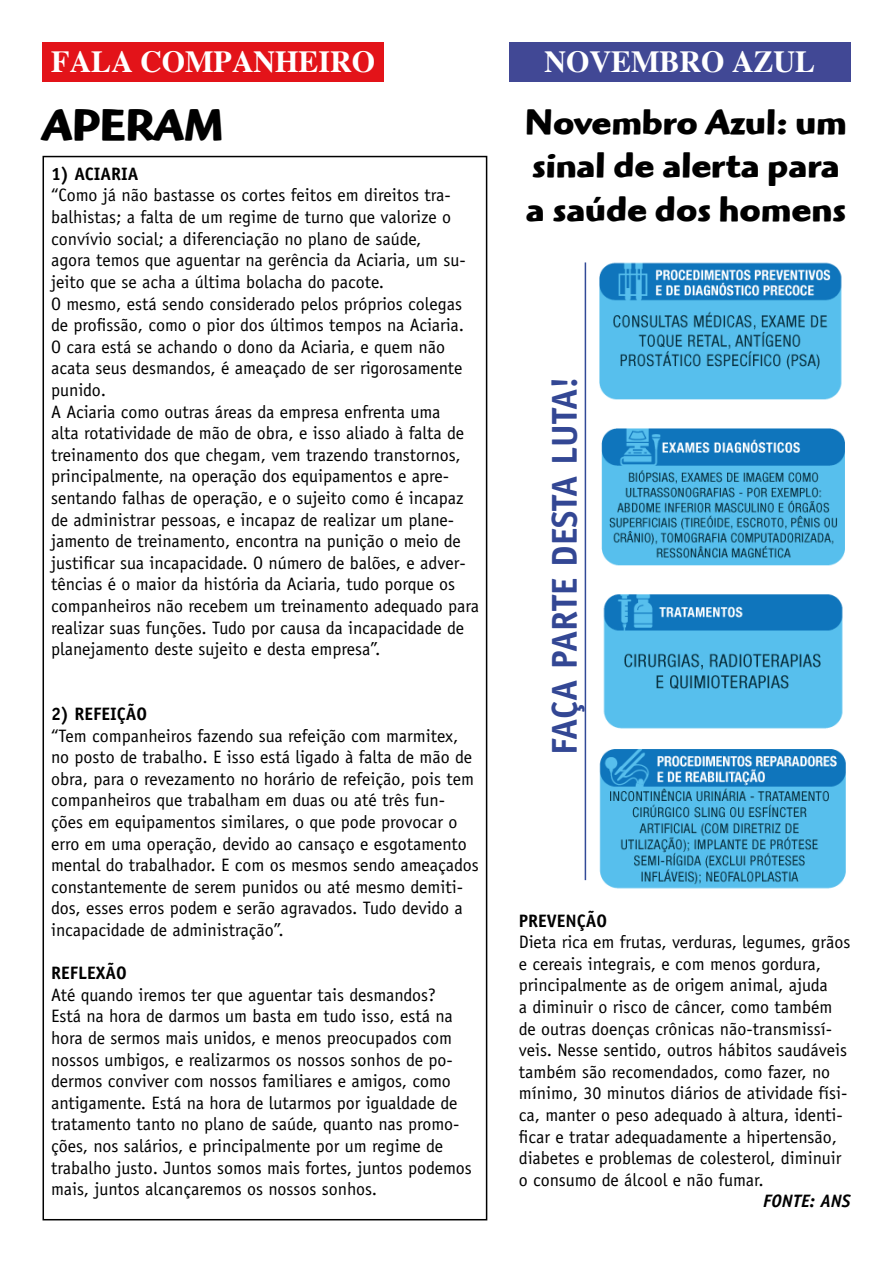
<style>
.page{position:relative;width:893px;height:1263px;background:#fff}
.page>*{position:absolute;margin:0;border:0;box-sizing:border-box;transform-origin:0 0}
.t1{font:45px "Highlander OSITCTT Bold";color:#000}
.t2{font:36px/43.2px "Highlander OSITCTT Bold";color:#000}
.t3{font:700 36px "Officina Sans";color:#334794}
.t4{font:700 30px "Times";color:#fff}
.t5{font:18px/21.6px "Officina Sans";color:#000}
.t6{font:700 18px "Officina Sans";color:#000}
.t7{font:italic 700 18px "Officina Sans";color:#000}
</style>
<div class="page">
<div style="left:43px;top:43px;width:341px;height:39px;background:#e31319"></div>
<div style="left:509px;top:43px;width:341px;height:39px;background:#414895"></div>
<img style="left:599px;top:262px;width:243px;height:138px">
<img style="left:601px;top:428px;width:244px;height:138px">
<img style="left:603px;top:594px;width:240px;height:135px">
<img style="left:599px;top:749px;width:247px;height:140px">
<hr style="left:585px;top:262px;width:1px;height:618px;background:#324a97">
<h3 class="t4" style="left:51px;top:44px;width:326px">FALA COMPANHEIRO</h3>
<h1 class="t1" style="left:43px;top:98px;width:182px">APERAM</h1>
<p class="t6" style="left:51px;top:163px;width:89px">1) ACIARIA</p>
<p class="t5" style="left:51px;top:185px;width:430px">“Como já não bastasse os cortes feitos em direitos tra&shy;balhistas; a falta de um regime de turno que valorize o convívio social; a diferenciação no plano de saúde,<br>agora temos que aguentar na gerência da Aciaria, um su&shy;jeito que se acha a última bolacha do pacote.<br>O mesmo, está sendo considerado pelos próprios colegas de profissão, como o pior dos últimos tempos na Aciaria.<br>O cara está se achando o dono da Aciaria, e quem não acata seus desmandos, é ameaçado de ser rigorosamente punido.<br>A Aciaria como outras áreas da empresa enfrenta uma<br>alta rotatividade de mão de obra, e isso aliado à falta de treinamento dos que chegam, vem trazendo transtornos, principalmente, na operação dos equipamentos e apre&shy;sentando falhas de operação, e o sujeito como é incapaz de administrar pessoas, e incapaz de realizar um plane&shy;jamento de treinamento, encontra na punição o meio de justificar sua incapacidade. O número de balões, e adver&shy;tências é o maior da história da Aciaria, tudo porque os companheiros não recebem um treinamento adequado para realizar suas funções. Tudo por causa da incapacidade de planejamento deste sujeito e desta empresa”.</p>
<p class="t6" style="left:51px;top:703px;width:97px">2) REFEIÇÃO</p>
<p class="t5" style="left:51px;top:725px;width:429px">“Tem companheiros fazendo sua refeição com marmitex, no posto de trabalho. E isso está ligado à falta de mão de obra, para o revezamento no horário de refeição, pois tem companheiros que trabalham em duas ou até três fun&shy;ções em equipamentos similares, o que pode provocar o erro em uma operação, devido ao cansaço e esgotamento mental do trabalhador. E com os mesmos sendo ameaçados constantemente de serem punidos ou até mesmo demiti&shy;dos, esses erros podem e serão agravados. Tudo devido a incapacidade de administração”.</p>
<p class="t6" style="left:51px;top:962px;width:77px">REFLEXÃO</p>
<p class="t5" style="left:51px;top:984px;width:422px">Até quando iremos ter que aguentar tais desmandos?<br>Está na hora de darmos um basta em tudo isso, está na hora de sermos mais unidos, e menos preocupados com nossos umbigos, e realizarmos os nossos sonhos de po&shy;dermos conviver com nossos familiares e amigos, como antigamente. Está na hora de lutarmos por igualdade de tratamento tanto no plano de saúde, quanto nas promo&shy;ções, nos salários, e principalmente por um regime de trabalho justo. Juntos somos mais fortes, juntos podemos mais, juntos alcançaremos os nossos sonhos.</p>
<h3 class="t4" style="left:544px;top:44px;width:272px">NOVEMBRO AZUL</h3>
<h2 class="t2" style="left:525px;top:101px;width:323px">Novembro Azul: um sinal de alerta para a saúde dos homens</h2>
<h2 class="t3" style="left:542px;top:755px;width:381px;rotate:-90deg">FAÇA PARTE DESTA LUTA!</h2>
<p class="t6" style="left:519px;top:909px;width:49px">PREVENÇÃO</p>
<p class="t5" style="left:519px;top:931px;width:333px">Dieta rica em frutas, verduras, legumes, grãos e cereais integrais, e com menos gordura, principalmente as de origem animal, ajuda<br>a diminuir o risco de câncer, como também de outras doenças crônicas não-transmissí&shy;veis. Nesse sentido, outros hábitos saudáveis também são recomendados, como fazer, no mínimo, 30 minutos diários de atividade físi&shy;ca, manter o peso adequado à altura, identi&shy;ficar e tratar adequadamente a hipertensão, diabetes e problemas de colesterol, diminuir o consumo de álcool e não fumar.</p>
<p class="t7" style="left:763px;top:1190px;width:89px">FONTE: ANS</p>
</div>
